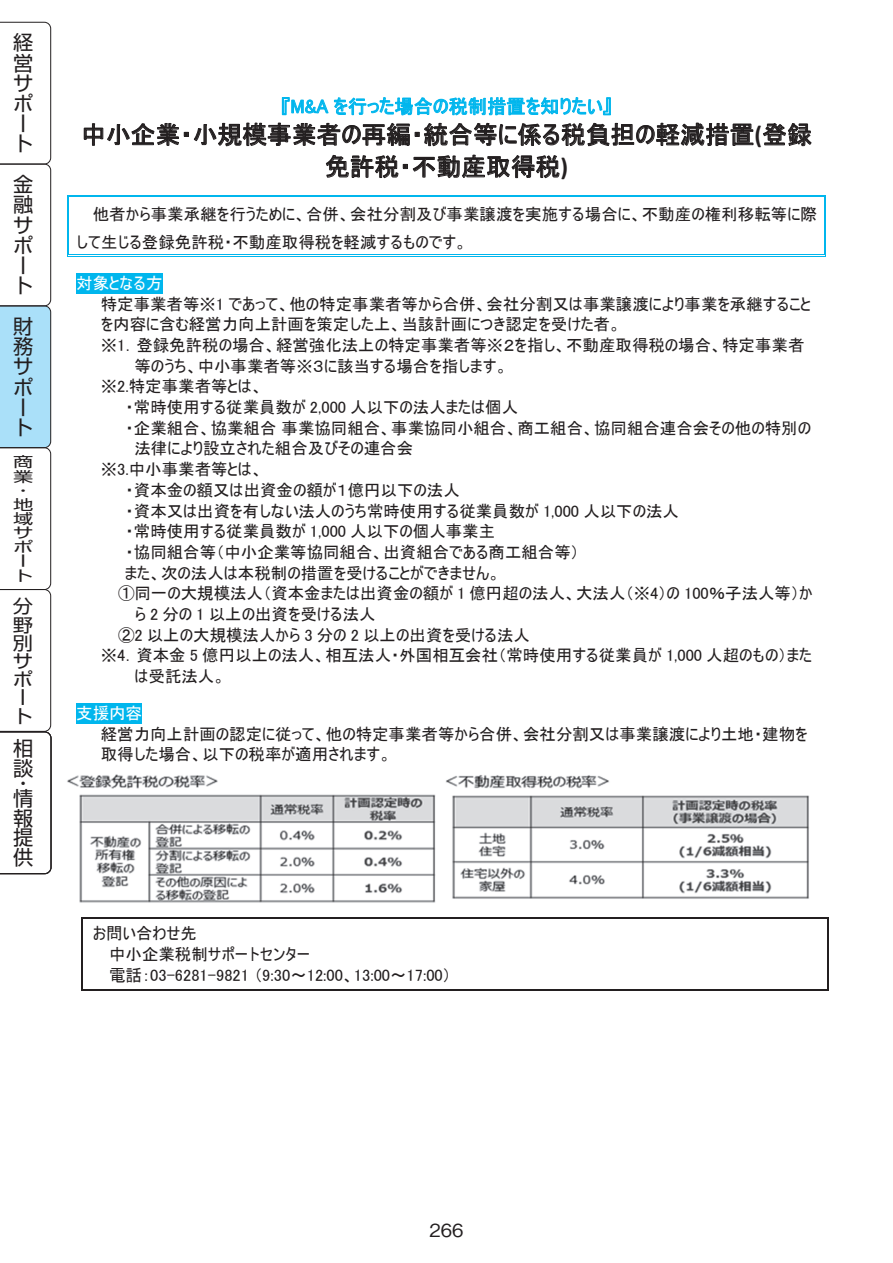
<style>
.page{position:relative;width:893px;height:1263px;background:#fff}
.page>*{position:absolute;margin:0;border:0;box-sizing:border-box;transform-origin:0 0}
.t1{font:24.75px/32.1px "MS UI Gothic";letter-spacing:.005em;color:#231f20;text-align:center}
.t2{font:20.25px/20.2px "Shin Go Pro";color:#231f20}
.t3{font:19.2px "MS UI Gothic";letter-spacing:.005em;color:#00b6ed}
.t4{font:18.15px/18.1px "Shin Go Pro";color:#231f20;scale:1.11 1}
.t5{font:500 18px "Gothic BBB Pro";color:#231f20}
.t6{font:16.5px/20.9px "MS UI Gothic";color:#231f20}
.t7{font:16.5px "MS UI Gothic";color:#fff}
.t8{font:14.1px/14.1px "Shin Go Pro";color:#231f20;scale:1.43 1}
.s1{font-family:"Calibri";font-weight:700}
</style>
<div class="page">
<img style="left:446px;top:775px;width:363px;height:124px">
<hr style="left:69px;top:195px;width:755px;height:1px;background:#00b6ed">
<hr style="left:69px;top:196px;width:755px;height:1px;background:#00b6ed">
<hr style="left:69px;top:256px;width:755px;height:1px;background:#00b6ed">
<hr style="left:69px;top:255px;width:755px;height:1px;background:#00b6ed">
<svg style="left:67px;top:195px;width:2px;height:62px"></svg>
<svg style="left:824px;top:195px;width:2px;height:62px"></svg>
<div style="left:76px;top:273px;width:87px;height:21px;background:#00b6ed"></div>
<div style="left:76px;top:703px;width:66px;height:21px;background:#00b6ed"></div>
<hr style="left:81px;top:918px;width:747px;height:1px;background:#231f20">
<hr style="left:81px;top:989px;width:747px;height:2px;background:#231f20">
<svg style="left:81px;top:919px;width:1px;height:70px"></svg>
<svg style="left:827px;top:919px;width:1px;height:70px"></svg>
<img style="left:67px;top:774px;width:369px;height:129px">
<svg style="left:0;top:22px;width:51px;height:852px"></svg>
<p class="t2" style="left:13px;top:30px;width:21px">経営サポート</p>
<p class="t2" style="left:13px;top:172px;width:21px">金融サポート</p>
<p class="t2" style="left:13px;top:314px;width:21px">財務サポート</p>
<p class="t8" style="left:13px;top:453px;width:15px">商業・地域サポート</p>
<p class="t4" style="left:13px;top:595px;width:19px">分野別サポート</p>
<p class="t2" style="left:13px;top:736px;width:21px;line-height:19.8px">相談</p>
<p class="t2" style="left:13px;top:773px;width:21px;line-height:15px">・情</p>
<p class="t2" style="left:13px;top:805px;width:21px;line-height:19.8px;text-align:justify">報提供</p>
<p class="t3" style="left:281px;top:97px;width:333px">『M&amp;A を行った場合の税制措置を知りたい』</p>
<h1 class="t1" style="left:81px;top:118px;width:732px">中小企業・小規模事業者の再編・統合等に係る税負担の軽減措置<span class="s1">(</span>登録免許税・不動産取得税<span class="s1">)</span></h1>
<p class="t6" style="left:76px;top:201px;width:742px;line-height:27.5px;text-indent:16px">他者から事業承継を行うために、合併、会社分割及び事業譲渡を実施する場合に、不動産の権利移転等に際して生じる登録免許税・不動産取得税を軽減するものです。</p>
<p class="t7" style="left:76px;top:275px;width:88px">対象となる方</p>
<p class="t6" style="left:101px;top:293px;width:712px">特定事業者等※1 であって、他の特定事業者等から合併、会社分割又は事業譲渡により事業を承継すること</p>
<p class="t6" style="left:101px;top:314px;width:522px">を内容に含む経営力向上計画を策定した上、当該計画につき認定を受けた者。</p>
<p class="t6" style="left:101px;top:335px;width:705px">※1．登録免許税の場合、経営強化法上の特定事業者等※２を指し、不動産取得税の場合、特定事業者</p>
<p class="t6" style="left:135px;top:355px;width:375px">等のうち、中小事業者等※３に該当する場合を指します。</p>
<p class="t6" style="left:101px;top:376px;width:164px">※2.特定事業者等とは、</p>
<p class="t6" style="left:126px;top:397px;width:394px">・常時使用する従業員数が 2,000 人以下の法人または個人</p>
<p class="t6" style="left:126px;top:417px;width:687px">・企業組合、協業組合 事業協同組合、事業協同小組合、商工組合、協同組合連合会その他の特別の</p>
<p class="t6" style="left:135px;top:438px;width:280px">法律により設立された組合及びその連合会</p>
<p class="t6" style="left:101px;top:459px;width:164px">※3.中小事業者等とは、</p>
<p class="t6" style="left:126px;top:479px;width:336px">・資本金の額又は出資金の額が１億円以下の法人</p>
<p class="t6" style="left:126px;top:500px;width:555px">・資本又は出資を有しない法人のうち常時使用する従業員数が 1,000 人以下の法人</p>
<p class="t6" style="left:126px;top:521px;width:371px">・常時使用する従業員数が 1,000 人以下の個人事業主</p>
<p class="t6" style="left:126px;top:542px;width:455px">・協同組合等（中小企業等協同組合、出資組合である商工組合等）</p>
<p class="t6" style="left:125px;top:562px;width:377px">また、次の法人は本税制の措置を受けることができません。</p>
<p class="t6" style="left:118px;top:583px;width:696px">①同一の大規模法人（資本金または出資金の額が 1 億円超の法人、大法人（※4）の 100％子法人等）か</p>
<p class="t6" style="left:135px;top:604px;width:243px">ら 2 分の 1 以上の出資を受ける法人</p>
<p class="t6" style="left:118px;top:624px;width:413px">②2 以上の大規模法人から 3 分の 2 以上の出資を受ける法人</p>
<p class="t6" style="left:101px;top:645px;width:713px">※4．資本金 5 億円以上の法人、相互法人・外国相互会社（常時使用する従業員が 1,000 人超のもの）また</p>
<p class="t6" style="left:135px;top:666px;width:92px">は受託法人。</p>
<p class="t7" style="left:76px;top:705px;width:67px">支援内容</p>
<p class="t6" style="left:101px;top:724px;width:708px">経営力向上計画の認定に従って、他の特定事業者等から合併、会社分割又は事業譲渡により土地・建物を取得した場合、以下の税率が適用されます。</p>
<p class="t6" style="left:109px;top:923px;width:343px;text-indent:-16px">お問い合わせ先<br>中小企業税制サポートセンター<br>電話：03-6281-9821 （9:30～12:00、13:00～17:00）</p>
<p class="t5" style="left:429px;top:1215px;width:36px">266</p>
</div>
